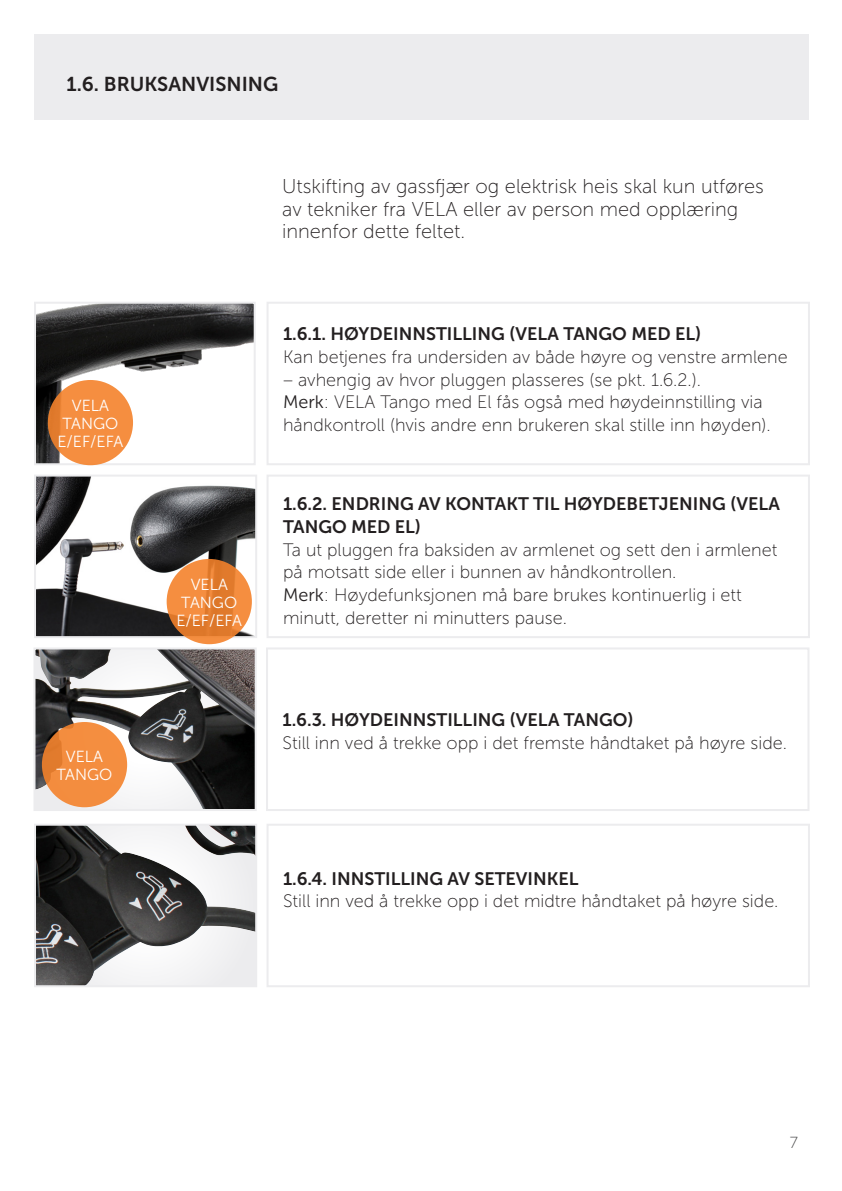
<style>
.page{position:relative;width:842px;height:1191px;background:#fff}
.page>*{position:absolute;margin:0;border:0;box-sizing:border-box;transform-origin:0 0}
.Brødtekst{font:20px/22.6px "Museo Sans 100";color:#231f20}
.Nummerreret_afsnitso{font:20px "Museo Sans 700";color:#231f20}
.Brugsvejledning__Brø{font:18px/22.6px "Museo Sans 100";color:#231f20}
.Nummerreret_underafs{font:18px/22.6px "Museo Sans 700";color:#231f20}
.Brugsvejledning__Txt{font:16px "Museo Sans 300";color:#fff}
.t1{font:16px "Museo Sans 100";color:#3e3e3f}
.s1{font-family:"Museo Sans 300"}
</style>
<div class="page">
<div style="left:34px;top:34px;width:775px;height:86px;background:#ececee"></div>
<div style="left:267px;top:474px;width:543px;height:164px;border:2px solid #ececee"></div>
<div style="left:266px;top:647px;width:543px;height:164px;border:2px solid #ececee"></div>
<div style="left:267px;top:302px;width:543px;height:163px;border:2px solid #ececee"></div>
<div style="left:267px;top:823px;width:543px;height:164px;border:2px solid #ececee"></div>
<img style="left:37px;top:477px;width:217px;height:158px">
<div style="left:34px;top:474px;width:223px;height:164px;border:2px solid #ececee"></div>
<img style="left:37px;top:650px;width:217px;height:158px">
<div style="left:34px;top:647px;width:223px;height:164px;border:2px solid #ececee"></div>
<img style="left:37px;top:305px;width:216px;height:157px">
<div style="left:34px;top:302px;width:222px;height:163px;border:2px solid #ececee"></div>
<img style="left:37px;top:826px;width:217px;height:158px">
<div style="left:34px;top:823px;width:223px;height:164px;border:2px solid #ececee"></div>
<div style="left:42px;top:722px;width:85px;height:85px;background:linear-gradient(to right,#e78134,#f99345);border-radius:50%"></div>
<svg style="left:167px;top:559px;width:85px;height:85px;background:#ea8437"></svg>
<div style="left:48px;top:380px;width:85px;height:85px;background:linear-gradient(to right,#ea8436,#fa9446);border-radius:50%"></div>
<p class="Nummerreret_afsnitso" style="left:67px;top:73px;width:213px">1.6. BRUKSANVISNING</p>
<p class="Brugsvejledning__Txt" style="left:72px;top:396px;width:39px">VELA</p>
<p class="Brugsvejledning__Txt" style="left:62px;top:414px;width:57px">TANGO</p>
<p class="Brugsvejledning__Txt" style="left:58px;top:432px;width:67px">E/EF/EFA</p>
<p class="Brugsvejledning__Txt" style="left:66px;top:747px;width:39px">VELA</p>
<p class="Brugsvejledning__Txt" style="left:57px;top:765px;width:57px">TANGO</p>
<p class="Brugsvejledning__Txt" style="left:191px;top:575px;width:39px">VELA</p>
<p class="Brugsvejledning__Txt" style="left:181px;top:593px;width:57px">TANGO</p>
<p class="Brugsvejledning__Txt" style="left:176px;top:611px;width:67px">E/EF/EFA</p>
<p class="Brødtekst" style="left:282px;top:175px;width:483px">Utskifting av gassfjær og elektrisk heis skal kun utføres av tekniker fra VELA eller av person med opplæring innenfor dette feltet.</p>
<p class="Nummerreret_underafs" style="left:283px;top:323px;width:420px">1.6.1. HØYDEINNSTILLING (VELA TANGO MED EL)</p>
<p class="Brugsvejledning__Brø" style="left:283px;top:346px;width:506px">Kan betjenes fra undersiden av både høyre og venstre armlene</p>
<p class="Brugsvejledning__Brø" style="left:283px;top:368px;width:489px">– avhengig av hvor pluggen plasseres (se pkt. 1.6.2.).<br><span class="s1">Merk</span>: VELA Tango med El fås også med høydeinnstilling via håndkontroll (hvis andre enn brukeren skal stille inn høyden).</p>
<p class="Nummerreret_underafs" style="left:283px;top:493px;width:498px">1.6.2. ENDRING AV KONTAKT TIL HØYDEBETJENING (VELA<br>TANGO MED EL)</p>
<p class="Brugsvejledning__Brø" style="left:283px;top:538px;width:496px">Ta ut pluggen fra baksiden av armlenet og sett den i armlenet på motsatt side eller i bunnen av håndkontrollen.</p>
<p class="Brugsvejledning__Brø" style="left:283px;top:584px;width:460px"><span class="s1">Merk</span>: Høydefunksjonen må bare brukes kontinuerlig i ett minutt, deretter ni minutters pause.</p>
<p class="Nummerreret_underafs" style="left:283px;top:708px;width:353px">1.6.3. HØYDEINNSTILLING (VELA TANGO)</p>
<p class="Brugsvejledning__Brø" style="left:283px;top:731px;width:506px">Still inn ved å trekke opp i det fremste håndtaket på høyre side.</p>
<p class="Nummerreret_underafs" style="left:283px;top:867px;width:297px">1.6.4. INNSTILLING AV SETEVINKEL</p>
<p class="Brugsvejledning__Brø" style="left:283px;top:890px;width:497px">Still inn ved å trekke opp i det midtre håndtaket på høyre side.</p>
<p class="t1" style="left:790px;top:1133px;width:10px">7</p>
</div>
